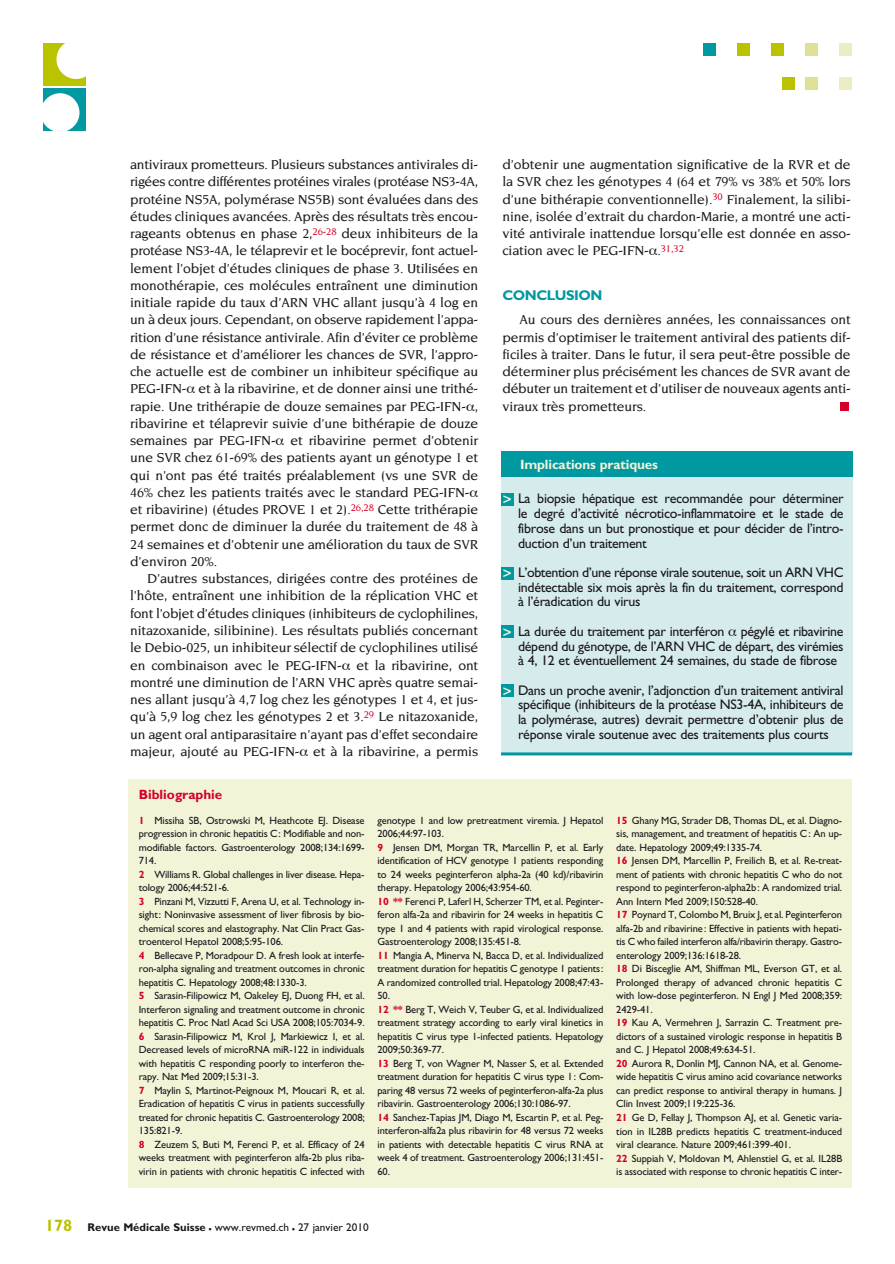
<style>
.page{position:relative;width:895px;height:1264px;background:#fff}
.page>*{position:absolute;margin:0;border:0;box-sizing:border-box;transform-origin:0 0}
.t1{font:700 14.1px "Gill Sans";letter-spacing:-.035em;color:#0098a1}
.t2{font:500 13.95px/17.2px "Novarese";letter-spacing:-.01em;color:#1a171c;text-align:justify}
.t3{font:13.95px/14.7px "Gill Sans";letter-spacing:-.02em;color:#1a171c;text-align:justify}
.t4{font:700 13.5px "Gill Sans";letter-spacing:-.01em;color:#f2f3d7}
.t5{font:700 13.5px "Gill Sans";color:#d40028}
.t6{font:11.25px "Gill Sans";color:#1a171c}
.t7{font:10.5px/13.5px "Gill Sans";letter-spacing:-.01em;color:#1a171c}
.s1{font-family:"Insignia";font-size:15px;color:#f2f3d7}
.s2{font-weight:700;color:#d40028}
.s3{font-weight:700;font-size:16.5px;color:#bac300}
.s4{font-weight:700}
.s5{font-weight:700;font-size:16.5px}
</style>
<div class="page">
<div style="left:839px;top:44px;width:12px;height:12px;background:#ecedc3"></div>
<div style="left:805px;top:44px;width:12px;height:12px;background:#dee096"></div>
<div style="left:771px;top:44px;width:12px;height:12px;background:#bac300"></div>
<div style="left:737px;top:44px;width:12px;height:12px;background:#bac300"></div>
<div style="left:703px;top:44px;width:12px;height:12px;background:#0098a1"></div>
<div style="left:839px;top:78px;width:12px;height:12px;background:#ecedc3"></div>
<div style="left:805px;top:78px;width:12px;height:12px;background:#dee096"></div>
<div style="left:781px;top:78px;width:13px;height:12px;background:#bac300"></div>
<div style="left:840px;top:402px;width:8px;height:8px;background:#d40028"></div>
<div style="left:44px;top:44px;width:42px;height:42px;background:#bac300"></div>
<div style="left:56px;top:40px;width:40px;height:39px;background:#fff;border-radius:50%"></div>
<div style="left:44px;top:88px;width:42px;height:43px;background:#0098a1"></div>
<div style="left:41px;top:93px;width:38px;height:39px;background:#fff;border-radius:50%"></div>
<div style="left:129px;top:779px;width:722px;height:408px;background:#f2f3d7"></div>
<div style="left:501px;top:477px;width:350px;height:277px;background:#d6ecec"></div>
<div style="left:501px;top:451px;width:350px;height:26px;background:#0098a1"></div>
<hr style="left:501px;top:752px;width:350px;height:3px;background:#0098a1">
<div style="left:501px;top:493px;width:12px;height:13px;background:#0098a1"></div>
<div style="left:501px;top:567px;width:12px;height:12px;background:#0098a1"></div>
<div style="left:501px;top:625px;width:12px;height:13px;background:#0098a1"></div>
<div style="left:501px;top:684px;width:12px;height:13px;background:#0098a1"></div>
<p class="t2" style="left:130px;top:156px;width:349px;text-align:left">antiviraux prometteurs. Plusieurs substances antivirales di&shy;rigées contre différentes protéines virales (protéase NS3-4A, protéine NS5A, polymérase NS5B) sont évaluées dans des études cliniques avancées. Après des résultats très encou&shy;rageants obtenus en phase 2,<sup>26-28</sup> deux inhibiteurs de la protéase NS3-4A, le télaprevir et le bocéprevir, font actuel&shy;lement l’objet d’études cliniques de phase 3. Utilisées en monothérapie, ces molécules entraînent une diminution initiale rapide du taux d’ARN VHC allant jusqu’à 4 log en un à deux jours. Cependant, on observe rapidement l’appa&shy;rition d’une résistance antivirale. Afin d’éviter ce problème de résistance et d’améliorer les chances de SVR, l’appro&shy;che actuelle est de combiner un inhibiteur spécifique au PEG-IFN- et à la ribavirine, et de donner ainsi une trithé&shy;rapie. Une trithérapie de douze semaines par PEG-IFN- , ribavirine et télaprevir suivie d’une bithérapie de douze semaines par PEG-IFN- et ribavirine permet d’obtenir une SVR chez 61-69% des patients ayant un génotype 1 et qui n’ont pas été traités préalablement (vs une SVR de 46% chez les patients traités avec le standard PEG-IFN&shy;et ribavirine) (études PROVE 1 et 2).<sup>26,28</sup> Cette trithérapie permet donc de diminuer la durée du traitement de 48 à 24 semaines et d’obtenir une amélioration du taux de SVR d’environ 20%.</p>
<p class="t2" style="left:130px;top:570px;width:349px;text-indent:17px">D’autres substances, dirigées contre des protéines de l’hôte, entraînent une inhibition de la réplication VHC et font l’objet d’études cliniques (inhibiteurs de cyclophilines, nitazoxanide, silibinine). Les résultats publiés concernant le Debio-025, un inhibiteur sélectif de cyclophilines utilisé en combinaison avec le PEG-IFN- et la ribavirine, ont montré une diminution de l’ARN VHC après quatre semai&shy;nes allant jusqu’à 4,7 log chez les génotypes 1 et 4, et jus&shy;qu’à 5,9 log chez les génotypes 2 et 3.<sup>29</sup> Le nitazoxanide, un agent oral antiparasitaire n’ayant pas d’effet secondaire majeur, ajouté au PEG-IFN- et à la ribavirine, a permis</p>
<p class="t5" style="left:139px;top:786px;width:85px">Bibliographie</p>
<p class="t2" style="left:502px;top:156px;width:349px">d’obtenir une augmentation significative de la RVR et de la SVR chez les génotypes 4 (64 et 79% vs 38% et 50% lors d’une bithérapie conventionnelle).<sup>30</sup> Finalement, la silibi&shy;nine, isolée d’extrait du chardon-Marie, a montré une acti&shy;vité antivirale inattendue lorsqu’elle est donnée en asso&shy;ciation avec le PEG-IFN- .<sup>31,32</sup></p>
<h1 class="t1" style="left:502px;top:287px;width:101px">CONCLUSION</h1>
<p class="t2" style="left:502px;top:311px;width:349px;text-indent:17px">Au cours des dernières années, les connaissances ont permis d’optimiser le traitement antiviral des patients dif&shy;ficiles à traiter. Dans le futur, il sera peut-être possible de déterminer plus précisément les chances de SVR avant de débuter un traitement et d’utiliser de nouveaux agents anti&shy;viraux très prometteurs.</p>
<p class="t4" style="left:520px;top:456px;width:139px">Implications pratiques</p>
<h2 class="t3" style="left:518px;top:491px;width:327px;text-indent:-15px"><span class="s1">&gt;</span> La biopsie hépatique est recommandée pour déterminer le degré d’activité nécrotico-inflammatoire et le stade de fibrose dans un but pronostique et pour décider de l’intro&shy;duction d’un traitement</h2>
<h2 class="t3" style="left:518px;top:565px;width:327px;text-indent:-15px"><span class="s1">&gt;</span> L’obtention d’une réponse virale soutenue, soit un ARN VHC indétectable six mois après la fin du traitement, correspond à l’éradication du virus</h2>
<h2 class="t3" style="left:518px;top:624px;width:327px;text-indent:-15px"><span class="s1">&gt;</span> La durée du traitement par interféron pégylé et ribavirine dépend du génotype, de l’ARN VHC de départ, des virémies à 4, 12 et éventuellement 24 semaines, du stade de fibrose</h2>
<p class="t3" style="left:518px;top:682px;width:327px;text-indent:-15px"><span class="s1">&gt;</span> Dans un proche avenir, l’adjonction d’un traitement antiviral spécifique (inhibiteurs de la protéase NS3-4A, inhibiteurs de la polymérase, autres) devrait permettre d’obtenir plus de réponse virale soutenue avec des traitements plus courts</p>
<p class="t7" style="left:139px;top:813px;width:227px"><span class="s2">1</span> Missiha SB, Ostrowski M, Heathcote EJ. Disease progression in chronic hepatitis C: Modifiable and non&shy;modifiable factors. Gastroenterology 2008;134:1699- 714.<br><span class="s2">2</span> Williams R. Global challenges in liver disease. Hepa&shy;tology 2006;44:521-6.<br><span class="s2">3</span> Pinzani M, Vizzutti F, Arena U, et al. Technology in&shy;sight: Noninvasive assessment of liver fibrosis by bio&shy;chemical scores and elastography. Nat Clin Pract Gas&shy;troenterol Hepatol 2008;5:95-106.<br><span class="s2">4</span> Bellecave P, Moradpour D. A fresh look at interfe&shy;ron-alpha signaling and treatment outcomes in chronic hepatitis C. Hepatology 2008;48:1330-3.<br><span class="s2">5</span> Sarasin-Filipowicz M, Oakeley EJ, Duong FH, et al.<br>Interferon signaling and treatment outcome in chronic hepatitis C. Proc Natl Acad Sci USA 2008;105:7034-9.<br><span class="s2">6</span> Sarasin-Filipowicz M, Krol J, Markiewicz I, et al.<br>Decreased levels of microRNA miR-122 in individuals with hepatitis C responding poorly to interferon the&shy;rapy. Nat Med 2009;15:31-3.<br><span class="s2">7</span> Maylin S, Martinot-Peignoux M, Moucari R, et al.<br>Eradication of hepatitis C virus in patients successfully treated for chronic hepatitis C. Gastroenterology 2008; 135:821-9.<br><span class="s2">8</span> Zeuzem S, Buti M, Ferenci P, et al. Efficacy of 24 weeks treatment with peginterferon alfa-2b plus riba&shy;virin in patients with chronic hepatitis C infected with</p>
<p class="t7" style="left:377px;top:813px;width:227px">genotype 1 and low pretreatment viremia. J Hepatol 2006;44:97-103.<br><span class="s2">9</span> Jensen DM, Morgan TR, Marcellin P, et al. Early identification of HCV genotype 1 patients responding to 24 weeks peginterferon alpha-2a (40 kd)/ribavirin therapy. Hepatology 2006;43:954-60.<br><span class="s2">10 **</span> Ferenci P, Laferl H, Scherzer TM, et al. Peginter&shy;feron alfa-2a and ribavirin for 24 weeks in hepatitis C type 1 and 4 patients with rapid virological response.<br>Gastroenterology 2008;135:451-8.<br><span class="s2">11</span> Mangia A, Minerva N, Bacca D, et al. Individualized treatment duration for hepatitis C genotype 1 patients:<br>A randomized controlled trial. Hepatology 2008;47:43- 50.<br><span class="s2">12 **</span> Berg T, Weich V, Teuber G, et al. Individualized treatment strategy according to early viral kinetics in hepatitis C virus type 1-infected patients. Hepatology 2009;50:369-77.<br><span class="s2">13</span> Berg T, von Wagner M, Nasser S, et al. Extended treatment duration for hepatitis C virus type 1: Com&shy;paring 48 versus 72 weeks of peginterferon-alfa-2a plus ribavirin. Gastroenterology 2006;130:1086-97.<br><span class="s2">14</span> Sanchez-Tapias JM, Diago M, Escartin P, et al. Peg&shy;interferon-alfa2a plus ribavirin for 48 versus 72 weeks in patients with detectable hepatitis C virus RNA at week 4 of treatment. Gastroenterology 2006;131:451- 60.</p>
<p class="t7" style="left:616px;top:813px;width:227px"><span class="s2">15</span> Ghany MG, Strader DB, Thomas DL, et al. Diagno&shy;sis, management, and treatment of hepatitis C: An up&shy;date. Hepatology 2009;49:1335-74.<br><span class="s2">16</span> Jensen DM, Marcellin P, Freilich B, et al. Re-treat&shy;ment of patients with chronic hepatitis C who do not respond to peginterferon-alpha2b: A randomized trial.<br>Ann Intern Med 2009;150:528-40.<br><span class="s2">17</span> Poynard T, Colombo M, Bruix J, et al. Peginterferon alfa-2b and ribavirine: Effective in patients with hepati&shy;tis C who failed interferon alfa/ribavirin therapy. Gastro&shy;enterology 2009;136:1618-28.<br><span class="s2">18</span> Di Bisceglie AM, Shiffman ML, Everson GT, et al.<br>Prolonged therapy of advanced chronic hepatitis C with low-dose peginterferon. N Engl J Med 2008;359:<br>2429-41.<br><span class="s2">19</span> Kau A, Vermehren J, Sarrazin C. Treatment pre&shy;dictors of a sustained virologic response in hepatitis B and C. J Hepatol 2008;49:634-51.<br><span class="s2">20</span> Aurora R, Donlin MJ, Cannon NA, et al. Genome&shy;wide hepatitis C virus amino acid covariance networks can predict response to antiviral therapy in humans. J Clin Invest 2009;119:225-36.<br><span class="s2">21</span> Ge D, Fellay J, Thompson AJ, et al. Genetic varia&shy;tion in IL28B predicts hepatitis C treatment-induced viral clearance. Nature 2009;461:399-401.<br><span class="s2">22</span> Suppiah V, Moldovan M, Ahlenstiel G, et al. IL28B is associated with response to chronic hepatitis C inter-</p>
<p class="t6" style="left:45px;top:1221px;width:325px"><span class="s3">178</span> <span class="s4">Revue Médicale Suisse</span> <span class="s5">–</span> www.revmed.ch <span class="s5">–</span> 27 janvier 2010</p>
</div>
